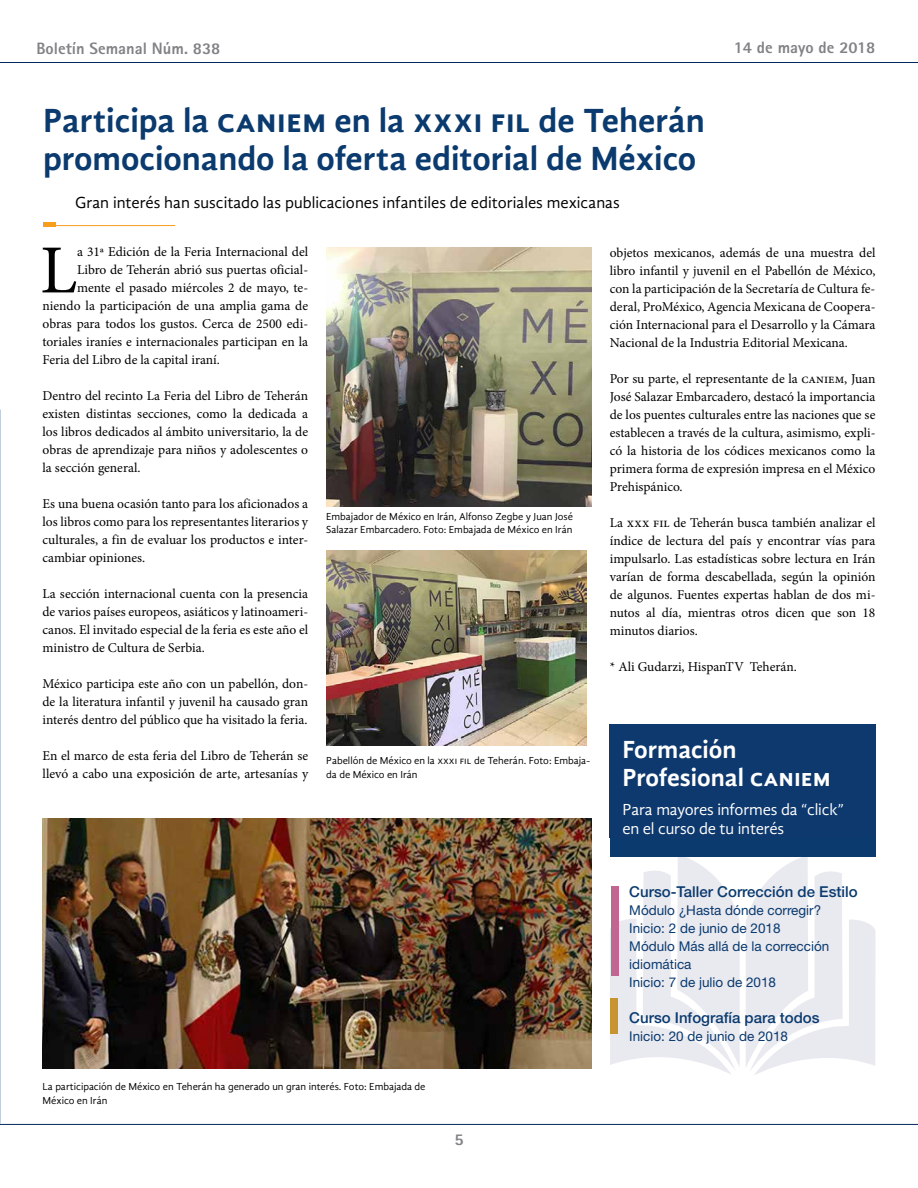
<style>
.page{position:relative;width:918px;height:1188px;background:#fff}
.page>*{position:absolute;margin:0;border:0;box-sizing:border-box;transform-origin:0 0}
.t1{font:68.85px "Minion Pro";color:#000}
.t2{font:700 34.5px/37.5px "Gandhi Sans";color:#0a3a6e}
.t3{font:700 25.5px/28.5px "Gandhi Sans";color:#fff}
.t4{font:16.5px "Gandhi Sans";color:#000}
.t5{font:16.5px/19.5px "Gandhi Sans";letter-spacing:-.01em;color:#fff}
.t6{font:800 16.5px "Rotis Sans Serif";color:#808285}
.t7{font:500 15px "Helvetica Neue LT Std";color:#0a3a6e}
.t8{font:13.5px/18px "Minion Pro";color:#000;text-align:justify}
.t9{font:13.5px/18px "Helvetica Neue LT Std";color:#0a3a6e}
.t10{font:10.5px/13.5px "Gandhi Sans";color:#000}
</style>
<div class="page">
<hr style="left:0;top:62px;width:918px;height:1px;background:#00295c">
<hr style="left:0;top:1124px;width:918px;height:1px;background:#00295c">
<hr style="left:43px;top:225px;width:132px;height:1px;background:#f99d1c">
<hr style="left:43px;top:222px;width:12px;height:4px;background:#f99d1c">
<img style="left:326px;top:247px;width:266px;height:259px">
<img style="left:326px;top:550px;width:261px;height:196px">
<img style="left:43px;top:818px;width:549px;height:251px">
<svg style="left:746px;top:856px;width:129px;height:219px"></svg>
<svg style="left:610px;top:856px;width:130px;height:218px"></svg>
<div style="left:610px;top:725px;width:265px;height:131px;background:#0a3a6e"></div>
<div style="left:611px;top:886px;width:7px;height:89px;background:#c16591"></div>
<div style="left:610px;top:998px;width:7px;height:35px;background:#c8942f"></div>
<p class="t6" style="left:36px;top:38px;width:185px">Boletín Semanal Núm. 838</p>
<p class="t6" style="left:734px;top:37px;width:143px">14 de mayo de 2018</p>
<h2 class="t2" style="left:43px;top:102px;width:663px">Participa la caniem en la xxxi fil de Teherán promocionando la oferta editorial de México</h2>
<p class="t4" style="left:75px;top:193px;width:546px">Gran interés han suscitado las publicaciones infantiles de editoriales mexicanas</p>
<p class="t8" style="left:610px;top:244px;width:267px">objetos mexicanos, además de una muestra del libro infantil y juvenil en el Pabellón de México, con la participación de la Secretaría de Cultura fe&shy;deral, ProMéxico, Agencia Mexicana de Coopera&shy;ción Internacional para el Desarrollo y la Cámara Nacional de la Industria Editorial Mexicana.</p>
<p class="t8" style="left:610px;top:370px;width:267px">Por su parte, el representante de la caniem, Juan José Salazar Embarcadero, destacó la importancia de los puentes culturales entre las naciones que se establecen a través de la cultura, asimismo, expli&shy;có la historia de los códices mexicanos como la primera forma de expresión impresa en el México Prehispánico.</p>
<p class="t8" style="left:610px;top:514px;width:267px">La xxx fil de Teherán busca también analizar el índice de lectura del país y encontrar vías para impulsarlo. Las estadísticas sobre lectura en Irán varían de forma descabellada, según la opinión de algunos. Fuentes expertas hablan de dos mi&shy;nutos al día, mientras otros dicen que son 18 minutos diarios.</p>
<p class="t8" style="left:610px;top:658px;width:188px">* Ali Gudarzi, HispanTV Teherán.</p>
<h1 class="t1" style="left:40px;top:224px;width:39px">L</h1>
<p class="t8" style="left:77px;top:243px;width:233px">a 31ª Edición de la Feria Internacional del</p>
<p class="t8" style="left:77px;top:261px;width:233px">Libro de Teherán abrió sus puertas oficial-</p>
<p class="t8" style="left:77px;top:279px;width:233px">mente el pasado miércoles 2 de mayo, te-</p>
<p class="t8" style="left:43px;top:297px;width:267px">niendo la participación de una amplia gama de</p>
<p class="t8" style="left:43px;top:315px;width:267px">obras para todos los gustos. Cerca de 2500 edi-</p>
<p class="t8" style="left:43px;top:333px;width:267px">toriales iraníes e internacionales participan en la</p>
<p class="t8" style="left:43px;top:351px;width:179px">Feria del Libro de la capital iraní.</p>
<p class="t8" style="left:43px;top:387px;width:267px">Dentro del recinto La Feria del Libro de Teherán existen distintas secciones, como la dedicada a los libros dedicados al ámbito universitario, la de obras de aprendizaje para niños y adolescentes o la sección general.</p>
<p class="t8" style="left:43px;top:495px;width:267px">Es una buena ocasión tanto para los aficionados a los libros como para los representantes literarios y culturales, a fin de evaluar los productos e inter&shy;cambiar opiniones.</p>
<p class="t8" style="left:43px;top:585px;width:267px">La sección internacional cuenta con la presencia de varios países europeos, asiáticos y latinoameri&shy;canos. El invitado especial de la feria es este año el ministro de Cultura de Serbia.</p>
<p class="t8" style="left:43px;top:675px;width:267px">México participa este año con un pabellón, don&shy;de la literatura infantil y juvenil ha causado gran interés dentro del público que ha visitado la feria.</p>
<p class="t8" style="left:43px;top:747px;width:267px">En el marco de esta feria del Libro de Teherán se llevó a cabo una exposición de arte, artesanías y</p>
<p class="t10" style="left:326px;top:510px;width:248px">Embajador de México en Irán, Alfonso Zegbe y Juan José<br>Salazar Embarcadero. Foto: Embajada de México en Irán</p>
<h3 class="t3" style="left:622px;top:735px;width:210px">Formación<br>Profesional caniem</h3>
<p class="t5" style="left:622px;top:800px;width:223px">Para mayores informes da “click” en el curso de tu interés</p>
<p class="t10" style="left:326px;top:754px;width:265px">Pabellón de México en la xxxi fil de Teherán. Foto: Embaja&shy;da de México en Irán</p>
<p class="t10" style="left:43px;top:1080px;width:384px">La participación de México en Teherán ha generado un gran interés. Foto: Embajada de<br>México en Irán</p>
<p class="t6" style="left:455px;top:1129px;width:11px">5</p>
<p class="t7" style="left:629px;top:883px;width:230px">Curso-Taller Corrección de Estilo</p>
<p class="t9" style="left:629px;top:901px;width:202px">Módulo ¿Hasta dónde corregir?<br>Inicio: 2 de junio de 2018<br>Módulo Más allá de la corrección idiomática<br>Inicio: 7 de julio de 2018</p>
<p class="t7" style="left:629px;top:1009px;width:192px">Curso Infografía para todos</p>
<p class="t9" style="left:629px;top:1027px;width:160px">Inicio: 20 de junio de 2018</p>
</div>
